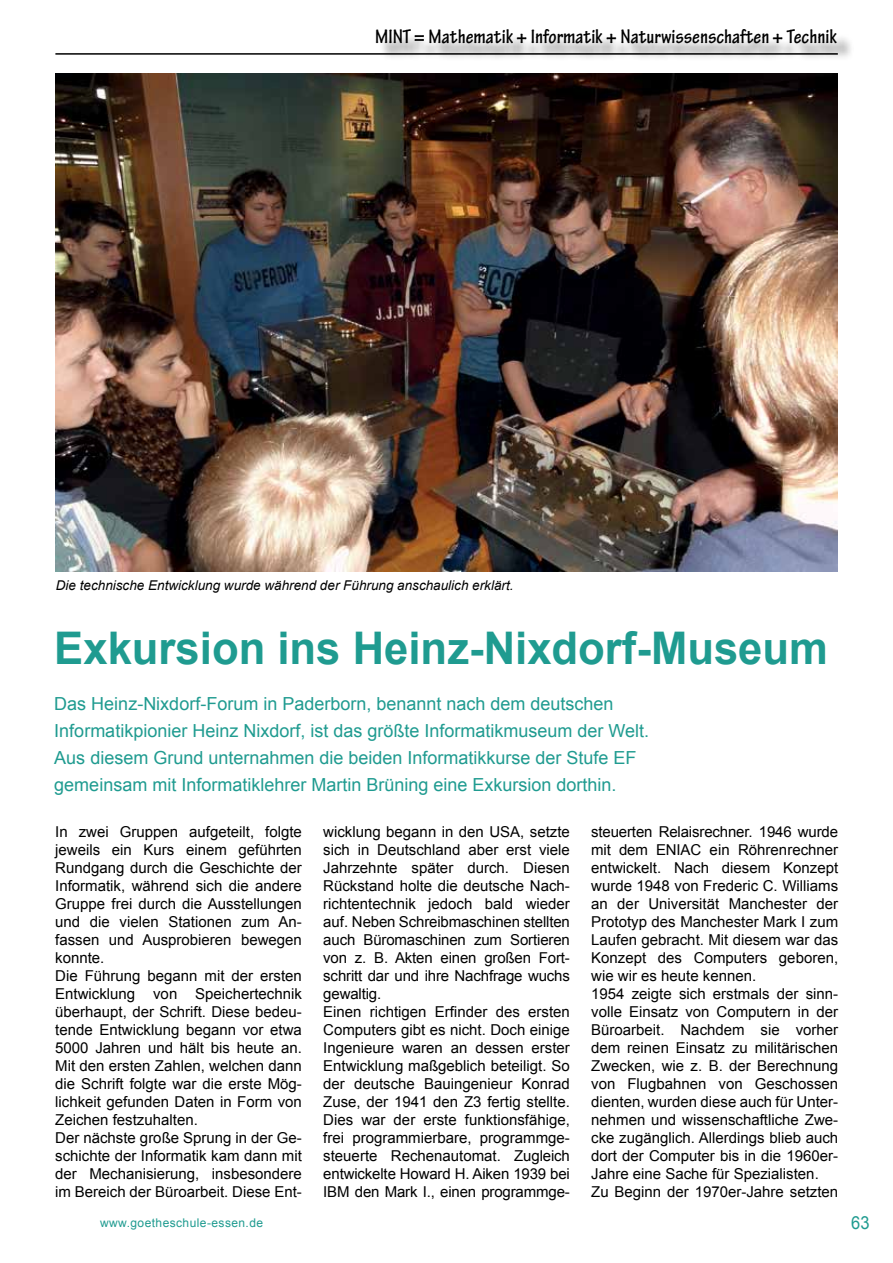
<style>
.page{position:relative;width:893px;height:1263px;background:#fff}
.page>*{position:absolute;margin:0;border:0;box-sizing:border-box;transform-origin:0 0}
.t1{font:700 45px "Arial";color:#1f9b90}
.t2{font:700 condensed 21px "Tekton Pro";color:#000}
.t3{font:18px/27px "Arial";color:#1f9b90}
.t4{font:18px "Arial";color:#1f9b90;scale:.92 1}
.t5{font:15px/18px "Arial";color:#000}
.t6{font:italic 13.5px "Arial";color:#000}
.t7{font:12px "Arial";letter-spacing:.035em;color:#1f9b90}
</style>
<div class="page">
<hr style="left:55px;top:53px;width:783px;height:2px;background:#000">
<div style="left:378px;top:32px;width:477px;height:30px;background:#000;opacity:.5"></div>
<img style="left:55px;top:74px;width:783px;height:498px">
<h2 class="t2" style="left:375px;top:25px;width:464px">MINT = Mathematik + Informatik + Naturwissenschaften + Technik</h2>
<p class="t6" style="left:56px;top:576px;width:459px">Die technische Entwicklung wurde während der Führung anschaulich erklärt.</p>
<h1 class="t1" style="left:54px;top:618px;width:775px">Exkursion ins Heinz-Nixdorf-Museum</h1>
<p class="t3" style="left:54px;top:690px;width:596px">Das Heinz-Nixdorf-Forum in Paderborn, benannt nach dem deutschen Informatikpionier Heinz Nixdorf, ist das größte Informatikmuseum der Welt.<br>Aus diesem Grund unternahmen die beiden Informatikkurse der Stufe EF gemeinsam mit Informatiklehrer Martin Brüning eine Exkursion dorthin.</p>
<p class="t5" style="left:55px;top:822px;width:248px">In zwei Gruppen aufgeteilt, folgte jeweils ein Kurs einem geführten Rundgang durch die Geschichte der Informatik, während sich die andere Gruppe frei durch die Ausstellungen und die vielen Stationen zum An&shy;fassen und Ausprobieren bewegen konnte.<br>Die Führung begann mit der ersten Entwicklung von Speichertechnik überhaupt, der Schrift. Diese bedeu&shy;tende Entwicklung begann vor etwa 5000 Jahren und hält bis heute an.<br>Mit den ersten Zahlen, welchen dann die Schrift folgte war die erste Mög&shy;lichkeit gefunden Daten in Form von Zeichen festzuhalten.<br>Der nächste große Sprung in der Ge&shy;schichte der Informatik kam dann mit der Mechanisierung, insbesondere im Bereich der Büroarbeit. Diese Ent-</p>
<p class="t5" style="left:323px;top:822px;width:248px">wicklung begann in den USA, setzte sich in Deutschland aber erst viele Jahrzehnte später durch. Diesen Rückstand holte die deutsche Nach&shy;richtentechnik jedoch bald wieder auf. Neben Schreibmaschinen stellten auch Büromaschinen zum Sortieren von z. B. Akten einen großen Fort&shy;schritt dar und ihre Nachfrage wuchs gewaltig.<br>Einen richtigen Erfinder des ersten Computers gibt es nicht. Doch einige Ingenieure waren an dessen erster Entwicklung maßgeblich beteiligt. So der deutsche Bauingenieur Konrad Zuse, der 1941 den Z3 fertig stellte.<br>Dies war der erste funktionsfähige, frei programmierbare, programmge&shy;steuerte Rechenautomat. Zugleich entwickelte Howard H. Aiken 1939 bei IBM den Mark I., einen programmge-</p>
<p class="t5" style="left:591px;top:822px;width:248px">steuerten Relaisrechner. 1946 wurde mit dem ENIAC ein Röhrenrechner entwickelt. Nach diesem Konzept wurde 1948 von Frederic C. Williams an der Universität Manchester der Prototyp des Manchester Mark I zum Laufen gebracht. Mit diesem war das Konzept des Computers geboren, wie wir es heute kennen.<br>1954 zeigte sich erstmals der sinn&shy;volle Einsatz von Computern in der Büroarbeit. Nachdem sie vorher dem reinen Einsatz zu militärischen Zwecken, wie z. B. der Berechnung von Flugbahnen von Geschossen dienten, wurden diese auch für Unter&shy;nehmen und wissenschaftliche Zwe&shy;cke zugänglich. Allerdings blieb auch dort der Computer bis in die 1960er-Jahre eine Sache für Spezialisten.<br>Zu Beginn der 1970er-Jahre setzten</p>
<p class="t7" style="left:100px;top:1215px;width:165px">www.goetheschule-essen.de</p>
<p class="t4" style="left:851px;top:1210px;width:21px">63</p>
</div>
